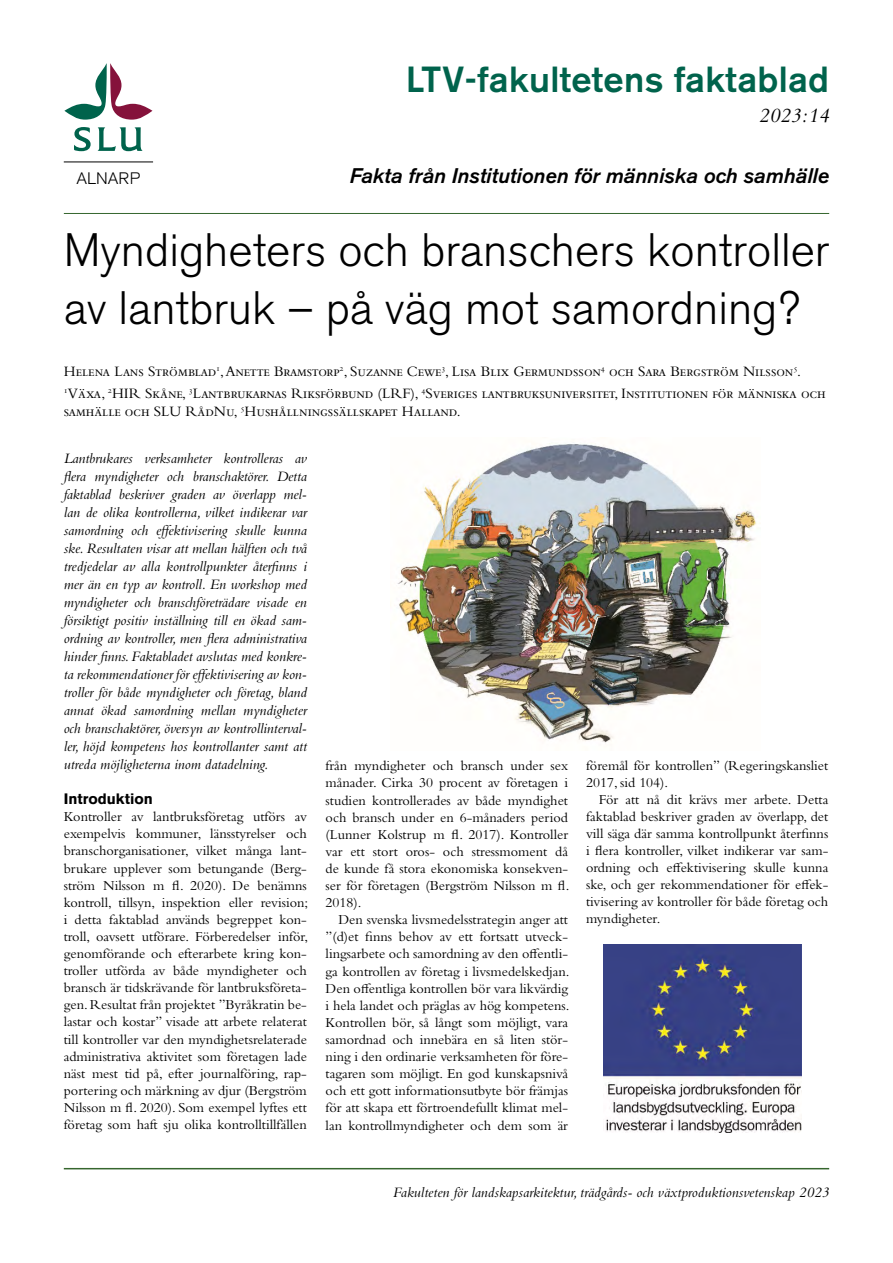
<style>
.page{position:relative;width:893px;height:1263px;background:#fff}
.page>*{position:absolute;margin:0;border:0;box-sizing:border-box;transform-origin:0 0}
.Titel{font:300 46.5px/58.5px "Akzidenz Grotesk BQ";color:#000}
.t1{font:500 36px "Akzidenz Grotesk BE";letter-spacing:.01em;color:#00634c}
.t2{font:italic 500 21px "Akzidenz Grotesk BE";color:#000}
.t3{font:italic 21px "Bembo";color:#000}
.t4{font:300 16.5px "Akzidenz Grotesk BE";color:#000}
.Ingress{font:italic 15px/18px "Bembo Std";letter-spacing:-.005em;color:#000;text-align:justify}
.Författare{font:15px/18px "Bembo SC";color:#000}
.Fot{font:italic 15px "Bembo";color:#000}
.Underrubrik{font:700 15px "Akzidenz Grotesk Std";color:#000}
.Brödtext{font:14.25px/17.1px "Bembo Std";color:#000;text-align:justify}
</style>
<div class="page">
<hr style="left:64px;top:1168px;width:765px;height:1px;background:#36662e">
<hr style="left:64px;top:213px;width:765px;height:1px;background:#36662e">
<hr style="left:64px;top:162px;width:89px;height:1px;background:#000">
<svg style="left:65px;top:63px;width:87px;height:57px"></svg>
<svg style="left:74px;top:127px;width:17px;height:24px"></svg>
<svg style="left:98px;top:127px;width:45px;height:24px"></svg>
<img style="left:397px;top:443px;width:360px;height:300px">
<img style="left:604px;top:944px;width:197px;height:189px">
<p class="t1" style="left:406px;top:58px;width:425px">LTV-fakultetens faktablad</p>
<p class="t4" style="left:77px;top:169px;width:65px">ALNARP</p>
<p class="t3" style="left:759px;top:104px;width:72px">2023:14</p>
<p class="t2" style="left:350px;top:164px;width:481px">Fakta från Institutionen för människa och samhälle</p>
<p class="Titel" style="left:64px;top:222px;width:767px">Myndigheters och branschers kontroller av lantbruk – på väg mot samordning?</p>
<p class="Författare" style="left:64px;top:362px;width:739px">Helena Lans Strömblad<sup>1</sup>, Anette Bramstorp<sup>2</sup>, Suzanne Cewe<sup>3</sup>, Lisa Blix Germundsson<sup>4</sup> och Sara Bergström Nilsson<sup>5</sup>.</p>
<p class="Författare" style="left:64px;top:384px;width:763px"><sup>1</sup>Växa, <sup>2</sup>HIR Skåne, <sup>3</sup>Lantbrukarnas Riksförbund (LRF), <sup>4</sup>Sveriges lantbruksuniversitet, Institutionen för människa och samhälle och SLU RådNu, <sup>5</sup>Hushållningssällskapet Halland.</p>
<p class="Ingress" style="left:64px;top:449px;width:245px">Lantbrukares verksamheter kontrolleras av flera myndigheter och branschaktörer. Detta faktablad beskriver graden av överlapp mel&shy;lan de olika kontrollerna, vilket indikerar var samordning och effektivisering skulle kunna ske. Resultaten visar att mellan hälften och två tredjedelar av alla kontrollpunkter återfinns i mer än en typ av kontroll. En workshop med myndigheter och branschföreträdare visade en försiktigt positiv inställning till en ökad sam&shy;ordning av kontroller, men flera administrativa hinder finns. Faktabladet avslutas med konkre&shy;ta rekommendationer för effektivisering av kon&shy;troller för både myndigheter och företag, bland annat ökad samordning mellan myndigheter och branschaktörer, översyn av kontrollinterval&shy;ler, höjd kompetens hos kontrollanter samt att utreda möjligheterna inom datadelning.</p>
<p class="Underrubrik" style="left:64px;top:790px;width:91px">Introduktion</p>
<p class="Brödtext" style="left:64px;top:808px;width:246px">Kontroller av lantbruksföretag utförs av exempelvis kommuner, länsstyrelser och branschorganisationer, vilket många lant&shy;brukare upplever som betungande (Berg&shy;ström Nilsson m fl. 2020). De benämns kontroll, tillsyn, inspektion eller revision; i detta faktablad används begreppet kon&shy;troll, oavsett utförare. Förberedelser inför, genomförande och efterarbete kring kon&shy;troller utförda av både myndigheter och bransch är tidskrävande för lantbruksföreta&shy;gen. Resultat från projektet ”Byråkratin be&shy;lastar och kostar” visade att arbete relaterat till kontroller var den myndighetsrelaterade administrativa aktivitet som företagen lade näst mest tid på, efter journalföring, rap&shy;portering och märkning av djur (Bergström Nilsson m fl. 2020). Som exempel lyftes ett företag som haft sju olika kontrolltillfällen</p>
<p class="Brödtext" style="left:326px;top:757px;width:245px">från myndigheter och bransch under sex månader. Cirka 30 procent av företagen i studien kontrollerades av både myndighet och bransch under en 6-månaders period (Lunner Kolstrup m fl. 2017). Kontroller var ett stort oros- och stressmoment då de kunde få stora ekonomiska konsekven&shy;ser för företagen (Bergström Nilsson m fl.<br>2018).</p>
<p class="Brödtext" style="left:326px;top:911px;width:245px;text-indent:13px">Den svenska livsmedelsstrategin anger att ”(d)et finns behov av ett fortsatt utveck&shy;lingsarbete och samordning av den offentli&shy;ga kontrollen av företag i livsmedelskedjan.<br>Den offentliga kontrollen bör vara likvärdig i hela landet och präglas av hög kompetens.<br>Kontrollen bör, så långt som möjligt, vara samordnad och innebära en så liten stör&shy;ning i den ordinarie verksamheten för före&shy;tagaren som möjligt. En god kunskapsnivå och ett gott informationsutbyte bör främjas för att skapa ett förtroendefullt klimat mel&shy;lan kontrollmyndigheter och dem som är</p>
<p class="Brödtext" style="left:586px;top:756px;width:244px">föremål för kontrollen” (Regeringskansliet<br>2017, sid 104).</p>
<p class="Brödtext" style="left:586px;top:790px;width:244px;text-indent:13px">För att nå dit krävs mer arbete. Detta faktablad beskriver graden av överlapp, det vill säga där samma kontrollpunkt återfinns i flera kontroller, vilket indikerar var sam&shy;ordning och effektivisering skulle kunna ske, och ger rekommendationer för effek&shy;tivisering av kontroller för både företag och myndigheter.</p>
<p class="Fot" style="left:393px;top:1184px;width:438px">Fakulteten för landskapsarkitektur, trädgårds- och växtproduktionsvetenskap 2023</p>
</div>
